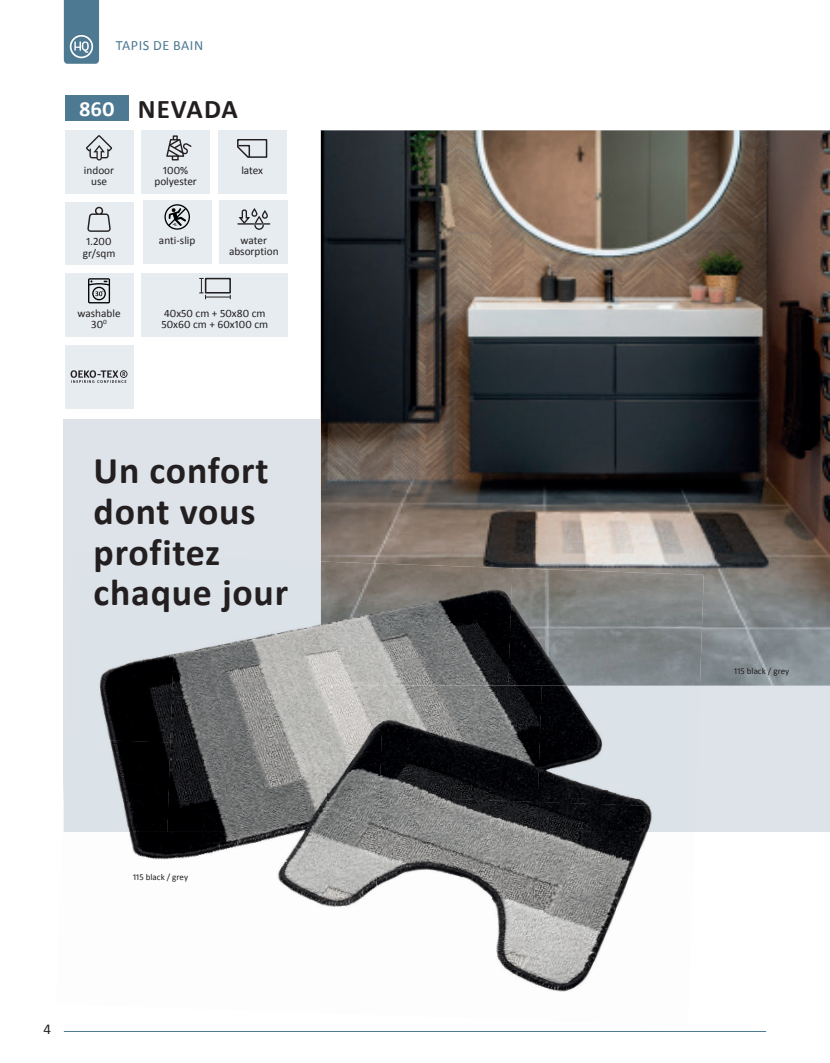
<style>
.page{position:relative;width:830px;height:1063px;background:#fff}
.page>*{position:absolute;margin:0;border:0;box-sizing:border-box;transform-origin:0 0}
.t1{font:700 37.8px/40.7px "Calibri";letter-spacing:.02em;color:#231f20}
.t2{font:700 27px "Calibri";letter-spacing:.04em;color:#231f20}
.t3{font:15px "Calibri";color:#231f20}
.t4{font:14.1px "Calibri";letter-spacing:.04em;color:#4d7a92}
.t5{font:11.25px/11.2px "Calibri";color:#231f20;text-align:center}
.t6{font:9px "Calibri";color:#231f20}
.s1{font-size:21.6px;color:#fff}
</style>
<div class="page">
<hr style="left:64px;top:1031px;width:701px;height:1px;background:#4d7a92">
<div style="left:64px;top:420px;width:765px;height:412px;background:#dde3e9"></div>
<div style="left:65px;top:96px;width:64px;height:25px;background:#4d7a92"></div>
<div style="left:220px;top:231px;width:68px;height:32px;background:#e6ecf0"></div>
<div style="left:220px;top:200px;width:68px;height:31px;background:#e6ecf0"></div>
<svg style="left:237px;top:208px;width:33px;height:22px"></svg>
<div style="left:65px;top:304px;width:68px;height:33px;background:#e6ecf0"></div>
<div style="left:65px;top:274px;width:68px;height:30px;background:#e6ecf0"></div>
<svg style="left:88px;top:278px;width:22px;height:25px"></svg>
<div style="left:141px;top:304px;width:147px;height:33px;background:#e6ecf0"></div>
<div style="left:141px;top:274px;width:147px;height:30px;background:#e6ecf0"></div>
<svg style="left:199px;top:278px;width:32px;height:21px"></svg>
<div style="left:141px;top:161px;width:69px;height:32px;background:#e6ecf0"></div>
<div style="left:141px;top:130px;width:69px;height:31px;background:#e6ecf0"></div>
<svg style="left:166px;top:135px;width:26px;height:25px"></svg>
<div style="left:65px;top:161px;width:68px;height:32px;background:#e6ecf0"></div>
<div style="left:65px;top:130px;width:68px;height:31px;background:#e6ecf0"></div>
<svg style="left:86px;top:135px;width:26px;height:25px"></svg>
<div style="left:65px;top:233px;width:68px;height:32px;background:#e6ecf0"></div>
<div style="left:65px;top:202px;width:68px;height:31px;background:#e6ecf0"></div>
<svg style="left:87px;top:207px;width:24px;height:25px"></svg>
<div style="left:143px;top:231px;width:68px;height:32px;background:#e6ecf0"></div>
<div style="left:143px;top:200px;width:68px;height:31px;background:#e6ecf0"></div>
<svg style="left:164px;top:204px;width:26px;height:26px"></svg>
<div style="left:218px;top:161px;width:68px;height:32px;background:#e6ecf0"></div>
<div style="left:218px;top:130px;width:68px;height:31px;background:#e6ecf0"></div>
<svg style="left:237px;top:139px;width:31px;height:19px"></svg>
<div style="left:65px;top:345px;width:68px;height:63px;background:#e6ecf0"></div>
<svg style="left:71px;top:370px;width:56px;height:13px"></svg>
<svg style="left:64px;top:0;width:35px;height:64px;background:#5c859b"></svg>
<img style="left:321px;top:130px;width:508px;height:556px">
<img style="left:536px;top:832px;width:112px;height:95px">
<img style="left:378px;top:832px;width:158px;height:95px">
<img style="left:220px;top:832px;width:158px;height:75px">
<img style="left:129px;top:832px;width:91px;height:28px">
<img style="left:496px;top:927px;width:114px;height:65px">
<img style="left:378px;top:920px;width:50px;height:7px">
<img style="left:177px;top:557px;width:154px;height:139px">
<img style="left:99px;top:653px;width:78px;height:86px">
<img style="left:541px;top:686px;width:86px;height:110px">
<img style="left:383px;top:686px;width:158px;height:110px">
<img style="left:325px;top:686px;width:58px;height:146px">
<img style="left:167px;top:696px;width:163px;height:136px">
<img style="left:109px;top:739px;width:61px;height:93px">
<img style="left:378px;top:796px;width:274px;height:36px">
<img style="left:512px;top:568px;width:191px;height:118px">
<img style="left:321px;top:562px;width:191px;height:124px">
<p class="t4" style="left:116px;top:36px;width:89px">TAPIS DE BAIN</p>
<h2 class="t2" style="left:79px;top:90px;width:160px"><span class="s1">860</span> NEVADA</h2>
<p class="t5" style="left:84px;top:164px;width:32px">indoor use</p>
<p class="t5" style="left:154px;top:164px;width:44px">100% polyester</p>
<p class="t5" style="left:241px;top:164px;width:23px">latex</p>
<p class="t5" style="left:83px;top:236px;width:34px">1.200 gr/sqm</p>
<p class="t5" style="left:159px;top:234px;width:38px">anti-slip</p>
<p class="t5" style="left:229px;top:234px;width:51px">water absorption</p>
<p class="t5" style="left:77px;top:307px;width:45px">washable<br>30<sup>0</sup></p>
<p class="t5" style="left:161px;top:307px;width:108px;text-align:left">40x50 cm + 50x80 cm<br>50x60 cm + 60x100 cm</p>
<h1 class="t1" style="left:94px;top:449px;width:196px">Un confort dont vous profitez chaque jour</h1>
<h3 class="t3" style="left:43px;top:1019px;width:9px">4</h3>
<p class="t6" style="left:133px;top:871px;width:56px">115 black / grey</p>
<p class="t6" style="left:733px;top:665px;width:56px">115 black / grey</p>
</div>
